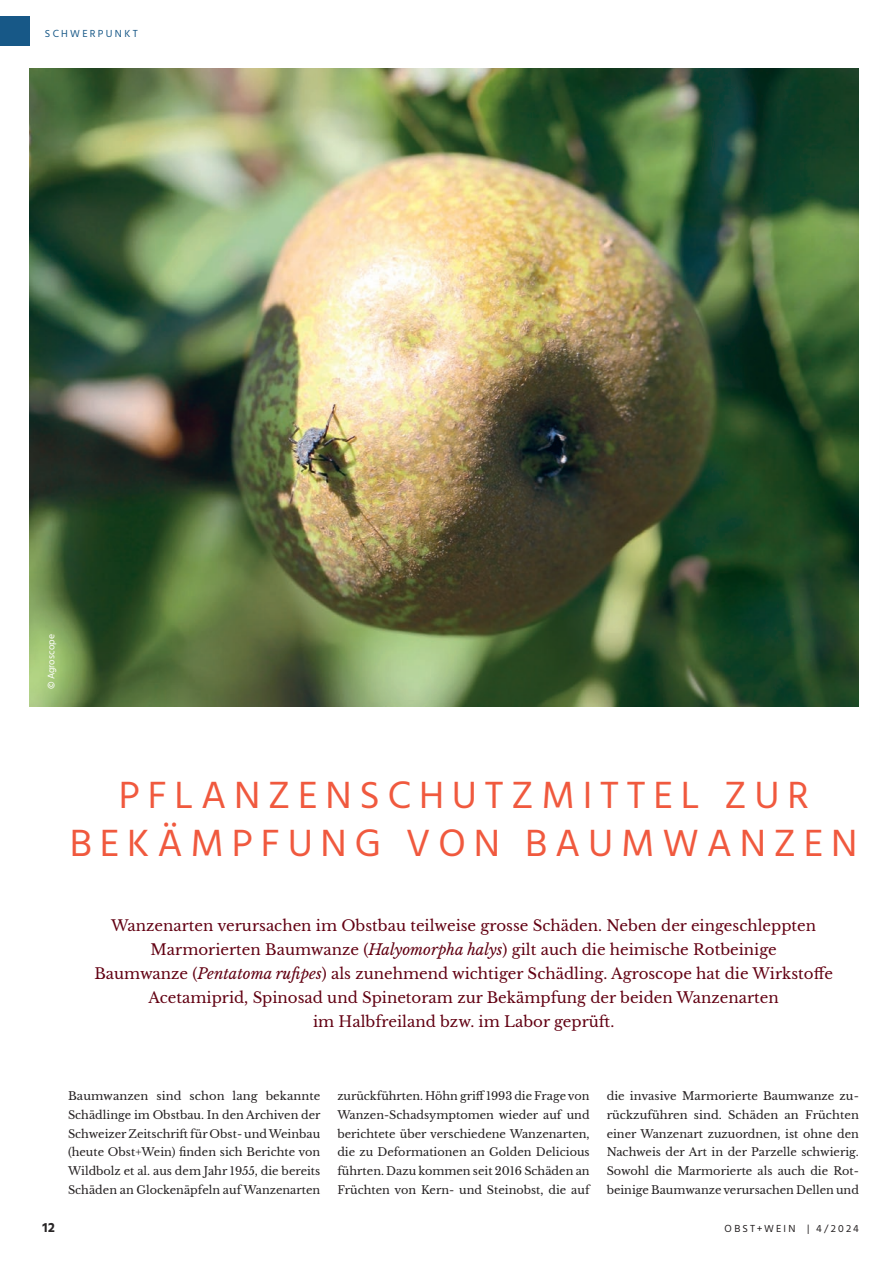
<style>
.page{position:relative;width:893px;height:1263px;background:#fff}
.page>*{position:absolute;margin:0;border:0;box-sizing:border-box;transform-origin:0 0}
.t1{font:39px/48px "Hind";letter-spacing:.2em;color:#f0593e;text-align:center}
.t2{font:15px/24px "Libre Baskerville";color:#620012;text-align:center}
.t3{font:700 13.5px "Hind";color:#282526}
.t4{font:11.25px/18.8px "Libre Baskerville";color:#231f20;text-align:justify}
.t5{font:10.5px "Hind";letter-spacing:.215em;color:#231f20}
.t6{font:10.5px "Hind";letter-spacing:.215em;color:#175887}
.t7{font:9.75px "Hind";color:#fff}
.s1{font-style:italic}
</style>
<div class="page">
<div style="left:0;top:16px;width:30px;height:30px;background:#175887"></div>
<img style="left:30px;top:68px;width:829px;height:638px">
<p class="t6" style="left:45px;top:27px;width:95px">SCHWERPUNKT</p>
<p class="t7" style="left:45px;top:689px;width:56px;rotate:-90deg">© Agroscope</p>
<h1 class="t1" style="left:70px;top:771px;width:789px">PFLANZENSCHUTZMITTEL ZUR<br>BEKÄMPFUNG VON BAUMWANZEN</h1>
<p class="t2" style="left:94px;top:914px;width:740px">Wanzenarten verursachen im Obstbau teilweise grosse Schäden. Neben der eingeschleppten Marmorierten Baumwanze (<span class="s1">Halyomorpha halys</span>) gilt auch die heimische Rotbeinige<br>Baumwanze (<span class="s1">Pentatoma rufipes</span>) als zunehmend wichtiger Schädling. Agroscope hat die Wirkstoffe Acetamiprid, Spinosad und Spinetoram zur Bekämpfung der beiden Wanzenarten<br>im Halbfreiland bzw. im Labor geprüft.</p>
<p class="t4" style="left:68px;top:1087px;width:254px">Baumwanzen sind schon lang bekannte Schädlinge im Obstbau. In den Archiven der Schweizer Zeitschrift für Obst- und Weinbau (heute Obst+Wein) finden sich Berichte von Wildbolz et al. aus dem Jahr 1955, die bereits Schäden an Glockenäpfeln auf Wanzenarten</p>
<p class="t4" style="left:337px;top:1087px;width:254px">zurückführten. Höhn griff 1993 die Frage von Wanzen-Schadsymptomen wieder auf und berichtete über verschiedene Wanzenarten, die zu Deformationen an Golden Delicious führten. Dazu kommen seit 2016 Schäden an Früchten von Kern- und Steinobst, die auf</p>
<p class="t4" style="left:607px;top:1087px;width:254px">die invasive Marmorierte Baumwanze zu&shy;rückzuführen sind. Schäden an Früchten einer Wanzenart zuzuordnen, ist ohne den Nachweis der Art in der Parzelle schwierig.<br>Sowohl die Marmorierte als auch die Rot&shy;beinige Baumwanze verursachen Dellen und</p>
<p class="t3" style="left:43px;top:1219px;width:14px">12</p>
<p class="t5" style="left:725px;top:1222px;width:136px">OBST+WEIN | 4/2024</p>
</div>
